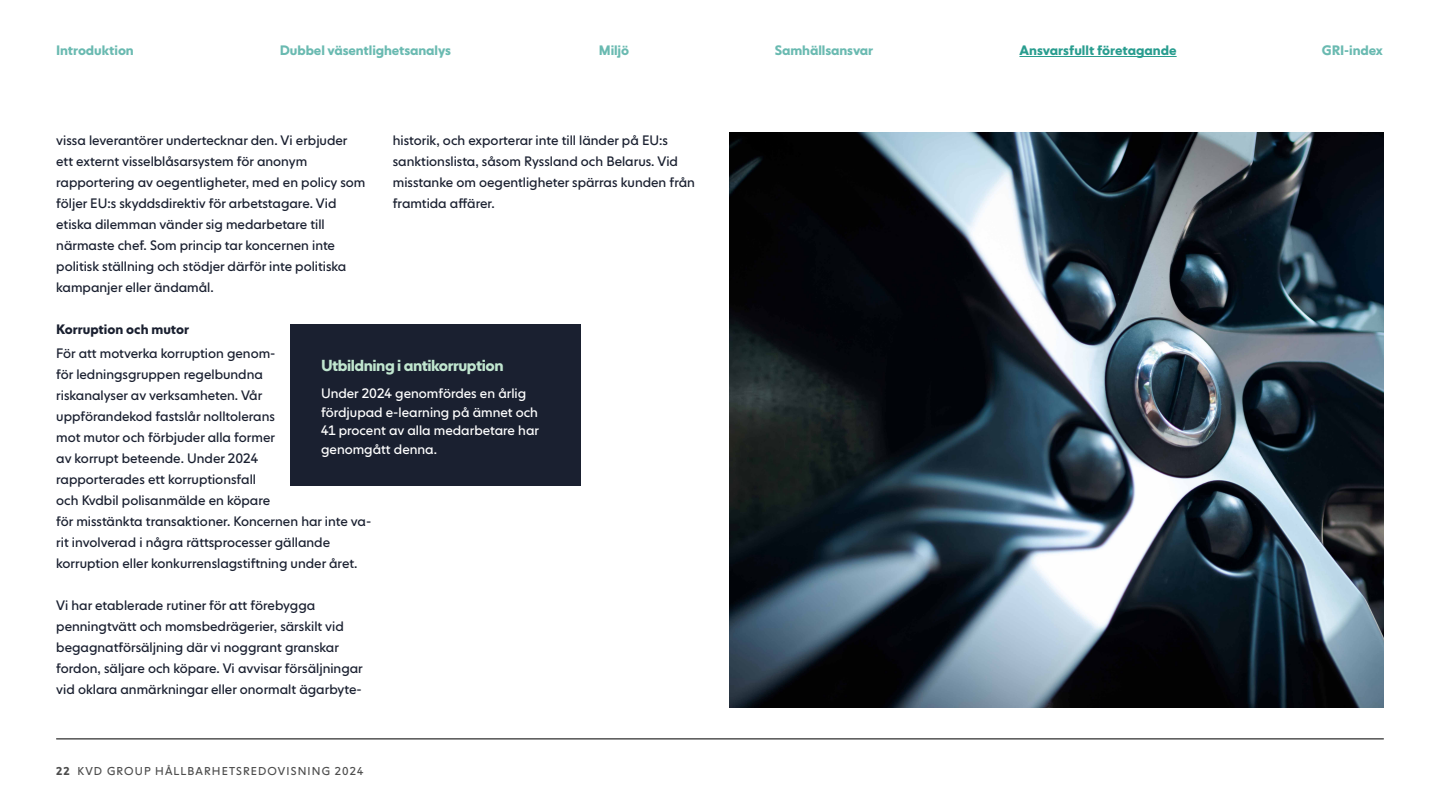
<style>
.page{position:relative;width:1440px;height:810px;background:#fff}
.page>*{position:absolute;margin:0;border:0;box-sizing:border-box;transform-origin:0 0}
.t1{font:700 15.75px "NEXT Book";letter-spacing:-.03em;color:#c0e6cf}
.t2{font:13.5px/21px "NEXT Book";color:#1a2030}
.t3{font:13.5px/18.8px "NEXT Book";color:#fff}
.t4{font:700 13.5px "NEXT Book";letter-spacing:-.01em;color:#6abab1}
.t5{font:700 13.5px "NEXT Book";color:#299d8f}
.t6{font:700 13.5px "NEXT Book";color:#1a2030}
.t7{font:11.25px "NEXT Book";letter-spacing:.1em;color:#4d4d4d}
.s1{font-weight:700}
</style>
<div class="page">
<hr style="left:1019px;top:56px;width:158px;height:1px;background:#299d8f">
<hr style="left:56px;top:739px;width:1328px;height:1px;background:#4d4d4d">
<img style="left:729px;top:132px;width:655px;height:576px">
<div style="left:290px;top:324px;width:291px;height:162px;background:#1a2030"></div>
<p class="t4" style="left:56px;top:42px;width:79px">Introduktion</p>
<p class="t4" style="left:280px;top:42px;width:173px">Dubbel väsentlighetsanalys</p>
<p class="t4" style="left:599px;top:42px;width:32px">Miljö</p>
<p class="t4" style="left:775px;top:42px;width:100px">Samhällsansvar</p>
<p class="t5" style="left:1019px;top:42px;width:159px">Ansvarsfullt företagande</p>
<p class="t4" style="left:1322px;top:42px;width:62px">GRI-index</p>
<p class="t2" style="left:393px;top:130px;width:304px">historik, och exporterar inte till länder på EU:s sanktionslista, såsom Ryssland och Belarus. Vid misstanke om oegentligheter spärras kunden från framtida affärer.</p>
<p class="t2" style="left:56px;top:130px;width:311px">vissa leverantörer undertecknar den. Vi erbjuder ett externt visselblåsarsystem för anonym rapportering av oegentligheter, med en policy som följer EU:s skyddsdirektiv för arbetstagare. Vid etiska dilemman vänder sig medarbetare till närmaste chef. Som princip tar koncernen inte politisk ställning och stödjer därför inte politiska kampanjer eller ändamål.</p>
<p class="t6" style="left:56px;top:321px;width:134px">Korruption och mutor</p>
<p class="t2" style="left:56px;top:343px;width:317px">För att motverka korruption genom-<br>för ledningsgruppen regelbundna<br>riskanalyser av verksamheten. Vår<br>uppförandekod fastslår nolltolerans<br>mot mutor och förbjuder alla former<br>av korrupt beteende. Under 2024<br>rapporterades ett korruptionsfall<br>och Kvdbil polisanmälde en köpare<br>för misstänkta transaktioner. Koncernen har inte va&shy;rit involverad i några rättsprocesser gällande korruption eller konkurrenslagstiftning under året.</p>
<p class="t2" style="left:56px;top:595px;width:308px">Vi har etablerade rutiner för att förebygga penningtvätt och momsbedrägerier, särskilt vid begagnatförsäljning där vi noggrant granskar fordon, säljare och köpare. Vi avvisar försäljningar vid oklara anmärkningar eller onormalt ägarbyte-</p>
<p class="t1" style="left:321px;top:356px;width:184px">Utbildning i antikorruption</p>
<p class="t3" style="left:321px;top:384px;width:219px">Under 2024 genomfördes en årlig fördjupad e-learning på ämnet och<br>41 procent av alla medarbetare har genomgått denna.</p>
<p class="t7" style="left:56px;top:764px;width:309px"><span class="s1">22</span> KVD GROUP HÅLLBARHETSREDOVISNING 2024</p>
</div>
